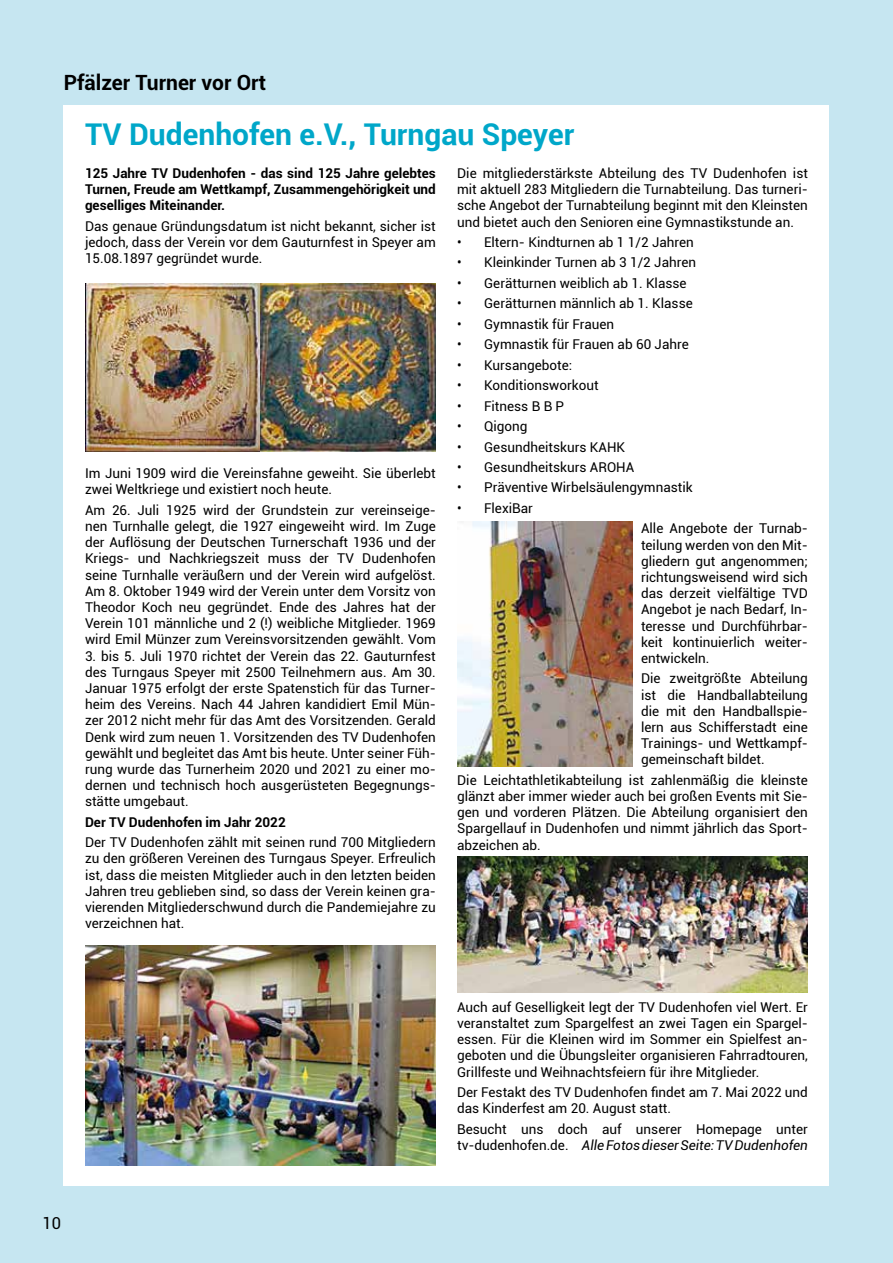
<style>
.page{position:relative;width:893px;height:1263px;background:#c6e6f1}
.page>*{position:absolute;margin:0;border:0;box-sizing:border-box;transform-origin:0 0}
.t1{font:700 30px "Roboto";color:#00a7c9}
.t2{font:700 21px "Roboto";color:#000}
.t3{font:16.5px "Roboto";color:#000}
.t4{font:13.5px/16.2px "Roboto";color:#000;text-align:justify}
.t5{font:700 13.5px/16.2px "Roboto";color:#000;text-align:justify}
.s1{font-style:italic}
</style>
<div class="page">
<div style="left:64px;top:105px;width:765px;height:1081px;background:#fff"></div>
<img style="left:86px;top:283px;width:350px;height:169px">
<img style="left:85px;top:945px;width:351px;height:220px">
<img style="left:457px;top:522px;width:175px;height:245px">
<img style="left:457px;top:856px;width:351px;height:136px">
<h2 class="t2" style="left:64px;top:68px;width:204px">Pfälzer Turner vor Ort</h2>
<h1 class="t1" style="left:85px;top:114px;width:491px">TV Dudenhofen e.V., Turngau Speyer</h1>
<p class="t5" style="left:85px;top:164px;width:352px">125 Jahre TV Dudenhofen - das sind 125 Jahre gelebtes Turnen, Freude am Wettkampf, Zusammengehörigkeit und geselliges Miteinander.</p>
<p class="t4" style="left:85px;top:217px;width:352px">Das genaue Gründungsdatum ist nicht bekannt, sicher ist jedoch, dass der Verein vor dem Gauturnfest in Speyer am 15.08.1897 gegründet wurde.</p>
<p class="t4" style="left:85px;top:465px;width:352px">Im Juni 1909 wird die Vereinsfahne geweiht. Sie überlebt zwei Weltkriege und existiert noch heute.</p>
<p class="t4" style="left:85px;top:501px;width:352px">Am 26. Juli 1925 wird der Grundstein zur vereinseige&shy;nen Turnhalle gelegt, die 1927 eingeweiht wird. Im Zuge der Auflösung der Deutschen Turnerschaft 1936 und der Kriegs- und Nachkriegszeit muss der TV Dudenhofen seine Turnhalle veräußern und der Verein wird aufgelöst.<br>Am 8. Oktober 1949 wird der Verein unter dem Vorsitz von Theodor Koch neu gegründet. Ende des Jahres hat der Verein 101 männliche und 2 (!) weibliche Mitglieder. 1969 wird Emil Münzer zum Vereinsvorsitzenden gewählt. Vom</p>
<p class="t4" style="left:85px;top:647px;width:352px">3. bis 5. Juli 1970 richtet der Verein das 22. Gauturnfest des Turngaus Speyer mit 2500 Teilnehmern aus. Am 30.<br>Januar 1975 erfolgt der erste Spatenstich für das Turner&shy;heim des Vereins. Nach 44 Jahren kandidiert Emil Mün&shy;zer 2012 nicht mehr für das Amt des Vorsitzenden. Gerald Denk wird zum neuen 1. Vorsitzenden des TV Dudenhofen gewählt und begleitet das Amt bis heute. Unter seiner Füh&shy;rung wurde das Turnerheim 2020 und 2021 zu einer mo&shy;dernen und technisch hoch ausgerüsteten Begegnungs&shy;stätte umgebaut.</p>
<p class="t5" style="left:85px;top:813px;width:202px">Der TV Dudenhofen im Jahr 2022</p>
<p class="t4" style="left:85px;top:834px;width:352px">Der TV Dudenhofen zählt mit seinen rund 700 Mitgliedern zu den größeren Vereinen des Turngaus Speyer. Erfreulich ist, dass die meisten Mitglieder auch in den letzten beiden Jahren treu geblieben sind, so dass der Verein keinen gra&shy;vierenden Mitgliederschwund durch die Pandemiejahre zu verzeichnen hat.</p>
<p class="t4" style="left:457px;top:164px;width:352px">Die mitgliederstärkste Abteilung des TV Dudenhofen ist mit aktuell 283 Mitgliedern die Turnabteilung. Das turneri&shy;sche Angebot der Turnabteilung beginnt mit den Kleinsten und bietet auch den Senioren eine Gymnastikstunde an.</p>
<p class="t4" style="left:457px;top:234px;width:238px">• Eltern- Kindturnen ab 1 1/2 Jahren</p>
<p class="t4" style="left:457px;top:254px;width:240px">• Kleinkinder Turnen ab 3 1/2 Jahren</p>
<p class="t4" style="left:457px;top:274px;width:231px">• Gerätturnen weiblich ab 1. Klasse</p>
<p class="t4" style="left:457px;top:295px;width:237px">• Gerätturnen männlich ab 1. Klasse</p>
<p class="t4" style="left:457px;top:315px;width:159px">• Gymnastik für Frauen</p>
<p class="t4" style="left:457px;top:336px;width:233px">• Gymnastik für Frauen ab 60 Jahre</p>
<p class="t4" style="left:457px;top:356px;width:117px">• Kursangebote:</p>
<p class="t4" style="left:457px;top:377px;width:143px">• Konditionsworkout</p>
<p class="t4" style="left:457px;top:397px;width:109px">• Fitness B B P</p>
<p class="t4" style="left:457px;top:418px;width:72px">• Qigong</p>
<p class="t4" style="left:457px;top:438px;width:169px">• Gesundheitskurs KAHK</p>
<p class="t4" style="left:457px;top:459px;width:179px">• Gesundheitskurs AROHA</p>
<p class="t4" style="left:457px;top:479px;width:237px">• Präventive Wirbelsäulengymnastik</p>
<p class="t4" style="left:457px;top:499px;width:77px">• FlexiBar</p>
<p class="t4" style="left:641px;top:520px;width:168px">Alle Angebote der Turnab&shy;teilung werden von den Mit&shy;gliedern gut angenommen; richtungsweisend wird sich das derzeit vielfältige TVD Angebot je nach Bedarf, In&shy;teresse und Durchführbar&shy;keit kontinuierlich weiter&shy;entwickeln.</p>
<p class="t4" style="left:641px;top:670px;width:168px">Die zweitgrößte Abteilung ist die Handballabteilung die mit den Handballspie&shy;lern aus Schifferstadt eine Trainings- und Wettkampf&shy;gemeinschaft bildet.</p>
<p class="t4" style="left:457px;top:771px;width:352px">Die Leichtathletikabteilung ist zahlenmäßig die kleinste glänzt aber immer wieder auch bei großen Events mit Sie&shy;gen und vorderen Plätzen. Die Abteilung organisiert den Spargellauf in Dudenhofen und nimmt jährlich das Sport&shy;abzeichen ab.</p>
<p class="t3" style="left:43px;top:1212px;width:20px">10</p>
<p class="t4" style="left:457px;top:998px;width:352px">Auch auf Geselligkeit legt der TV Dudenhofen viel Wert. Er veranstaltet zum Spargelfest an zwei Tagen ein Spargel&shy;essen. Für die Kleinen wird im Sommer ein Spielfest an&shy;geboten und die Übungsleiter organisieren Fahrradtouren, Grillfeste und Weihnachtsfeiern für ihre Mitglieder.</p>
<p class="t4" style="left:457px;top:1083px;width:352px">Der Festakt des TV Dudenhofen findet am 7. Mai 2022 und das Kinderfest am 20. August statt.</p>
<p class="t4" style="left:457px;top:1120px;width:352px">Besucht uns doch auf unserer Homepage unter tv-dudenhofen.de. <span class="s1">Alle Fotos dieser Seite: TV Dudenhofen</span></p>
</div>
